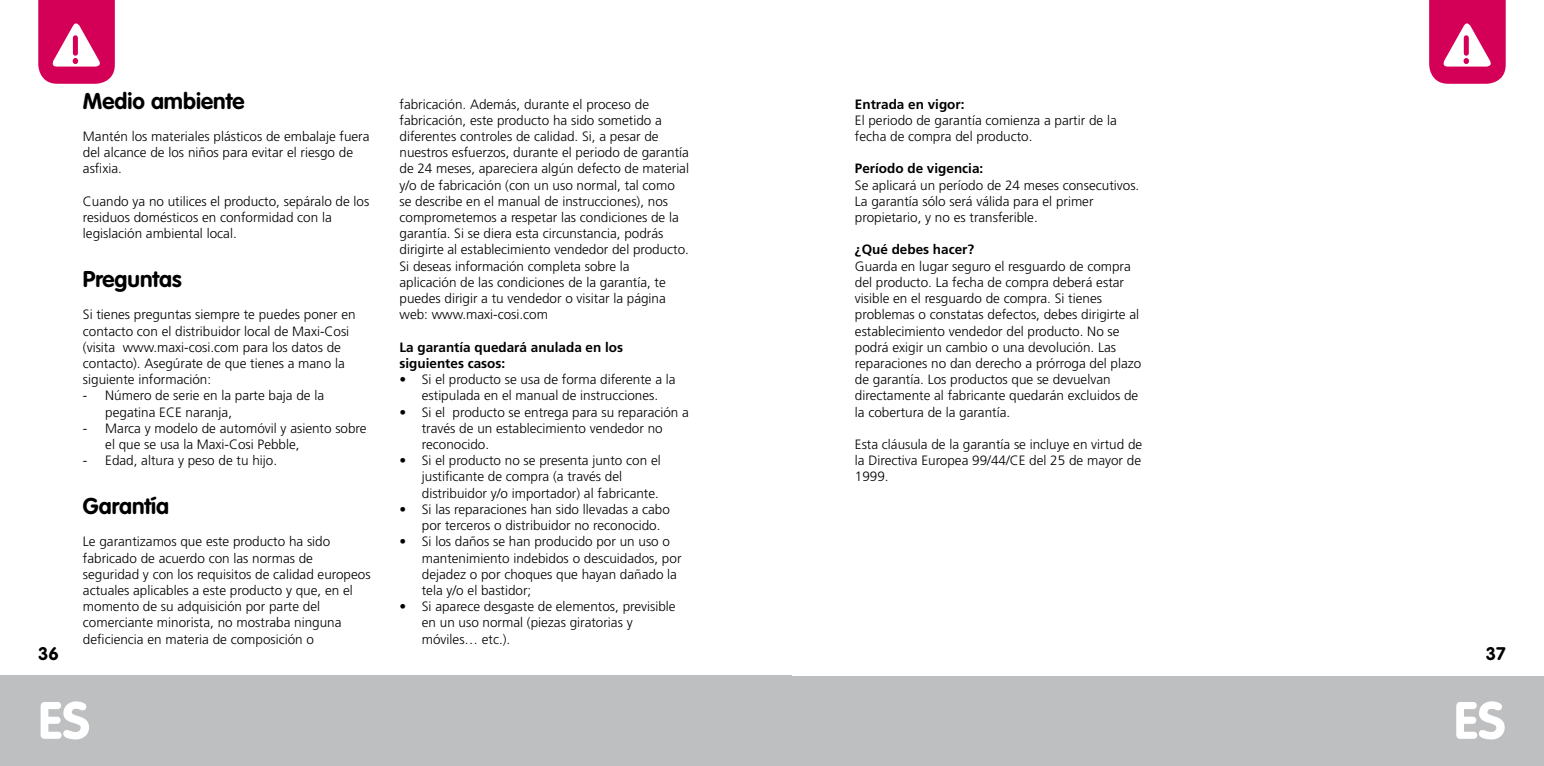
<style>
.page{position:relative;width:1544px;height:766px;background:#fff}
.page>*{position:absolute;margin:0;border:0;box-sizing:border-box;transform-origin:0 0}
.t1{font:700 51.75px "VAG Rounded Std";color:#fff}
.t2{font:700 22.5px "VAG Rounded Std";color:#000}
.t3{font:700 18px "VAG Rounded Std";color:#000}
.t4{font:300 13.5px/16.2px "Frutiger CE";color:#000}
.t5{font:700 13.5px/16.2px "Frutiger CE";color:#000}
</style>
<div class="page">
<div style="left:753px;top:675px;width:790px;height:90px;background:#bdbfc0"></div>
<div style="left:0;top:675px;width:791px;height:90px;background:#bdbfc0"></div>
<svg style="left:1429px;top:0;width:76px;height:84px"></svg>
<div style="left:1463px;top:35px;width:5px;height:21px;background:#d40058;border-radius:3px"></div>
<svg style="left:38px;top:0;width:77px;height:84px"></svg>
<div style="left:73px;top:35px;width:5px;height:21px;background:#d40058;border-radius:3px"></div>
<h2 class="t2" style="left:83px;top:91px;width:163px">Medio ambiente</h2>
<p class="t4" style="left:83px;top:128px;width:288px">Mantén los materiales plásticos de embalaje fuera del alcance de los niños para evitar el riesgo de asfixia.</p>
<p class="t4" style="left:83px;top:193px;width:288px">Cuando ya no utilices el producto, sepáralo de los residuos domésticos en conformidad con la legislación ambiental local.</p>
<h2 class="t2" style="left:83px;top:269px;width:100px">Preguntas</h2>
<p class="t4" style="left:83px;top:306px;width:274px">Si tienes preguntas siempre te puedes poner en contacto con el distribuidor local de Maxi-Cosi (visita www.maxi-cosi.com para los datos de contacto). Asegúrate de que tienes a mano la siguiente información:</p>
<p class="t4" style="left:105px;top:387px;width:220px;text-indent:-22px">- Número de serie en la parte baja de la pegatina ECE naranja,</p>
<p class="t4" style="left:105px;top:420px;width:263px;text-indent:-22px">- Marca y modelo de automóvil y asiento sobre el que se usa la Maxi-Cosi Pebble,</p>
<p class="t4" style="left:83px;top:452px;width:196px">- Edad, altura y peso de tu hijo.</p>
<h2 class="t2" style="left:83px;top:496px;width:88px">Garantía</h2>
<p class="t4" style="left:83px;top:533px;width:289px">Le garantizamos que este producto ha sido fabricado de acuerdo con las normas de seguridad y con los requisitos de calidad europeos actuales aplicables a este producto y que, en el momento de su adquisición por parte del comerciante minorista, no mostraba ninguna deficiencia en materia de composición o</p>
<p class="t4" style="left:399px;top:96px;width:291px">fabricación. Además, durante el proceso de fabricación, este producto ha sido sometido a diferentes controles de calidad. Si, a pesar de nuestros esfuerzos, durante el periodo de garantía de 24 meses, apareciera algún defecto de material y/o de fabricación (con un uso normal, tal como se describe en el manual de instrucciones), nos comprometemos a respetar las condiciones de la garantía. Si se diera esta circunstancia, podrás dirigirte al establecimiento vendedor del producto.<br>Si deseas información completa sobre la aplicación de las condiciones de la garantía, te puedes dirigir a tu vendedor o visitar la página web: www.maxi-cosi.com</p>
<p class="t5" style="left:399px;top:339px;width:225px">La garantía quedará anulada en los siguientes casos:</p>
<p class="t4" style="left:399px;top:371px;width:278px;text-align:center">• Si el producto se usa de forma diferente a la estipulada en el manual de instrucciones.</p>
<p class="t4" style="left:422px;top:403px;width:269px;text-indent:-22px">• Si el producto se entrega para su reparación a través de un establecimiento vendedor no reconocido.</p>
<p class="t4" style="left:422px;top:452px;width:240px;text-indent:-22px">• Si el producto no se presenta junto con el justificante de compra (a través del distribuidor y/o importador) al fabricante.</p>
<p class="t4" style="left:422px;top:501px;width:250px;text-indent:-22px">• Si las reparaciones han sido llevadas a cabo por terceros o distribuidor no reconocido.</p>
<p class="t4" style="left:422px;top:533px;width:261px;text-indent:-22px">• Si los daños se han producido por un uso o mantenimiento indebidos o descuidados, por dejadez o por choques que hayan dañado la tela y/o el bastidor;</p>
<p class="t4" style="left:422px;top:598px;width:255px;text-indent:-22px">• Si aparece desgaste de elementos, previsible en un uso normal (piezas giratorias y móviles… etc.).</p>
<p class="t5" style="left:855px;top:96px;width:111px">Entrada en vigor:</p>
<p class="t4" style="left:855px;top:112px;width:263px">El periodo de garantía comienza a partir de la fecha de compra del producto.</p>
<p class="t5" style="left:855px;top:161px;width:130px">Período de vigencia:</p>
<p class="t4" style="left:855px;top:177px;width:286px">Se aplicará un período de 24 meses consecutivos.<br>La garantía sólo será válida para el primer propietario, y no es transferible.</p>
<p class="t5" style="left:855px;top:242px;width:121px">¿Qué debes hacer?</p>
<p class="t4" style="left:855px;top:258px;width:288px">Guarda en lugar seguro el resguardo de compra del producto. La fecha de compra deberá estar visible en el resguardo de compra. Si tienes problemas o constatas defectos, debes dirigirte al establecimiento vendedor del producto. No se podrá exigir un cambio o una devolución. Las reparaciones no dan derecho a prórroga del plazo de garantía. Los productos que se devuelvan directamente al fabricante quedarán excluidos de la cobertura de la garantía.</p>
<p class="t4" style="left:855px;top:436px;width:289px;text-align:justify">Esta cláusula de la garantía se incluye en virtud de la Directiva Europea 99/44/CE del 25 de mayor de 1999.</p>
<h3 class="t3" style="left:38px;top:645px;width:22px">36</h3>
<h3 class="t3" style="left:1485px;top:645px;width:22px">37</h3>
<h1 class="t1" style="left:38px;top:698px;width:53px">ES</h1>
<h1 class="t1" style="left:1453px;top:698px;width:53px">ES</h1>
</div>
